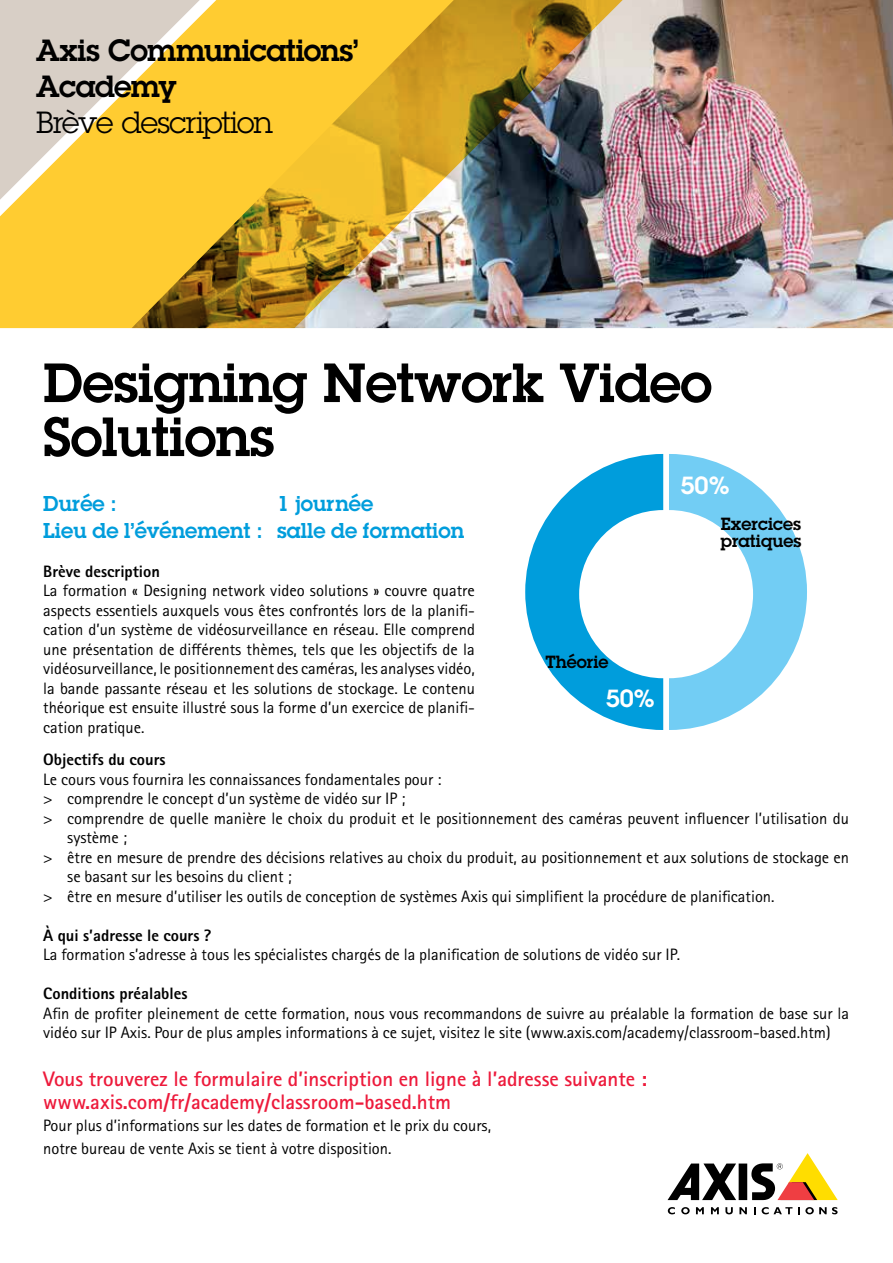
<style>
.page{position:relative;width:893px;height:1263px;background:#fff}
.page>*{position:absolute;margin:0;border:0;box-sizing:border-box;transform-origin:0 0}
.t1{font:600 54px/54px "Lubalin Graph ECG";letter-spacing:-.01em;color:#000}
.t2{font:600 30px/36px "Lubalin Graph ECG";letter-spacing:-.02em;color:#000}
.t3{font:30px "Lubalin Graph ECG";letter-spacing:-.03em;color:#000}
.t4{font:600 24.3px "Lubalin Graph ECG";color:#fff}
.t5{font:700 21px/22.5px "Rotis Sans Serif Pro";color:#ed1a3b}
.t6{font:600 21px/27px "Lubalin Graph ECG";color:#009ddc}
.t7{font:600 17.25px/17.2px "Lubalin Graph ECG";color:#000}
.t8{font:16.5px/19.5px "Rotis Sans Serif Pro";color:#000}
.t9{font:800 16.5px "Rotis Sans Serif Pro";color:#000}
</style>
<div class="page">
<img style="left:0;top:0;width:893px;height:328px">
<div style="left:739px;top:1163px;width:8px;height:37px;background:#000"></div>
<svg style="left:668px;top:1163px;width:68px;height:37px"></svg>
<svg style="left:751px;top:1153px;width:87px;height:47px"></svg>
<svg style="left:668px;top:1207px;width:7px;height:7px"></svg>
<svg style="left:681px;top:1207px;width:9px;height:7px"></svg>
<svg style="left:696px;top:1207px;width:8px;height:7px"></svg>
<svg style="left:711px;top:1207px;width:8px;height:7px"></svg>
<svg style="left:725px;top:1207px;width:8px;height:7px"></svg>
<svg style="left:739px;top:1207px;width:8px;height:7px"></svg>
<svg style="left:754px;top:1207px;width:2px;height:7px"></svg>
<svg style="left:762px;top:1207px;width:30px;height:7px"></svg>
<svg style="left:798px;top:1207px;width:40px;height:7px"></svg>
<svg style="left:669px;top:454px;width:138px;height:276px"></svg>
<svg style="left:525px;top:454px;width:138px;height:276px"></svg>
<h2 class="t2" style="left:36px;top:32px;width:324px">Axis Communications’<br>Academy</h2>
<h2 class="t3" style="left:36px;top:103px;width:239px">Brève description</h2>
<h1 class="t1" style="left:43px;top:357px;width:670px">Designing Network Video<br>Solutions</h1>
<p class="t6" style="left:43px;top:490px;width:422px;text-indent:234px">1 journée<br>Lieu de l’événement : salle de formation</p>
<p class="t9" style="left:43px;top:560px;width:118px">Brève description</p>
<p class="t8" style="left:43px;top:581px;width:433px;text-align:justify">La formation « Designing network video solutions » couvre quatre aspects essentiels auxquels vous êtes confrontés lors de la planifi&shy;cation d’un système de vidéosurveillance en réseau. Elle comprend une présentation de différents thèmes, tels que les objectifs de la vidéosurveillance, le positionnement des caméras, les analyses vidéo, la bande passante réseau et les solutions de stockage. Le contenu théorique est ensuite illustré sous la forme d’un exercice de planifi&shy;cation pratique.</p>
<p class="t6" style="left:43px;top:490px;width:75px">Durée :</p>
<h3 class="t4" style="left:680px;top:470px;width:51px">50%</h3>
<p class="t7" style="left:721px;top:515px;width:82px">Exercices pratiques</p>
<p class="t7" style="left:545px;top:653px;width:65px">Théorie</p>
<h3 class="t4" style="left:606px;top:682px;width:51px">50%</h3>
<p class="t9" style="left:43px;top:749px;width:124px">Objectifs du cours</p>
<p class="t8" style="left:43px;top:769px;width:400px">Le cours vous fournira les connaissances fondamentales pour :</p>
<p class="t8" style="left:43px;top:789px;width:364px">&gt; comprendre le concept d’un système de vidéo sur IP ;</p>
<p class="t8" style="left:43px;top:808px;width:807px">&gt; comprendre de quelle manière le choix du produit et le positionnement des caméras peuvent influencer l’utilisation du</p>
<p class="t8" style="left:67px;top:828px;width:61px">système ;</p>
<p class="t8" style="left:43px;top:847px;width:807px">&gt; être en mesure de prendre des décisions relatives au choix du produit, au positionnement et aux solutions de stockage en</p>
<p class="t8" style="left:67px;top:867px;width:226px">se basant sur les besoins du client ;</p>
<p class="t8" style="left:43px;top:886px;width:733px">&gt; être en mesure d’utiliser les outils de conception de systèmes Axis qui simplifient la procédure de planification.</p>
<p class="t9" style="left:43px;top:924px;width:170px">À qui s’adresse le cours ?</p>
<p class="t8" style="left:43px;top:945px;width:638px">La formation s’adresse à tous les spécialistes chargés de la planification de solutions de vidéo sur IP.</p>
<p class="t9" style="left:43px;top:983px;width:146px">Conditions préalables</p>
<p class="t8" style="left:43px;top:1003px;width:807px">Afin de profiter pleinement de cette formation, nous vous recommandons de suivre au préalable la formation de base sur la vidéo sur IP Axis. Pour de plus amples informations à ce sujet, visitez le site (www.axis.com/academy/classroom-based.htm)</p>
<p class="t5" style="left:43px;top:1068px;width:605px">Vous trouverez le formulaire d’inscription en ligne à l’adresse suivante : www.axis.com/fr/academy/classroom-based.htm</p>
<p class="t8" style="left:43px;top:1114px;width:449px;line-height:22.5px">Pour plus d’informations sur les dates de formation et le prix du cours, notre bureau de vente Axis se tient à votre disposition.</p>
</div>
